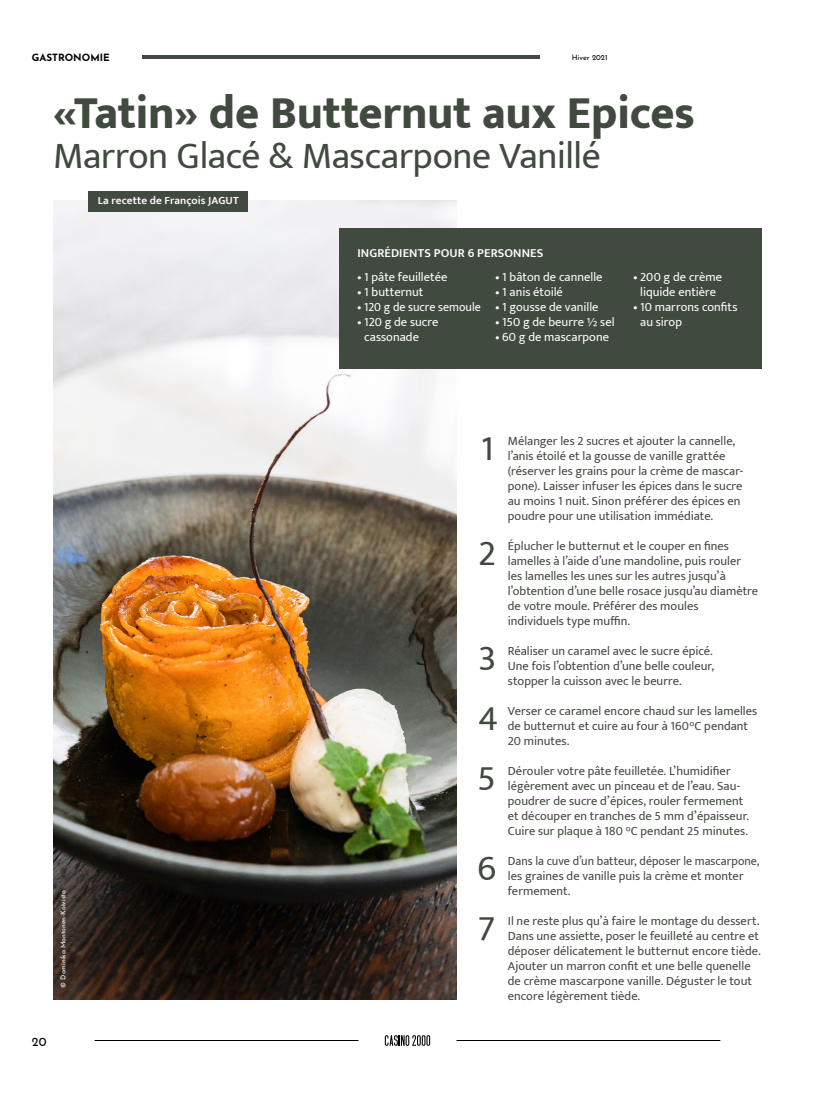
<style>
.page{position:relative;width:815px;height:1099px;background:#fff}
.page>*{position:absolute;margin:0;border:0;box-sizing:border-box;transform-origin:0 0}
.t1{font:800 46.25px "Mukta";letter-spacing:-.005em;color:#414a3f}
.t2{font:37.5px "Mukta";letter-spacing:-.01em;color:#414a3f}
.t3{font:36.25px "Mukta";color:#414a3f}
.t4{font:12.5px/15px "Mukta";letter-spacing:.005em;color:#414a3f}
.t5{font:12.5px/15px "Mukta";letter-spacing:.005em;color:#fff}
.t6{font:12.5px/15px "Mukta";letter-spacing:.005em;color:#414a3f;scale:.96 1}
.t7{font:600 12.5px "Mukta";letter-spacing:.01em;color:#fff}
.t8{font:12.5px "Mukta";letter-spacing:.005em;color:#fff;scale:.96 1}
.t9{font:12.5px "Josefin Sans";color:#000}
.t10{font:600 11.25px "Mukta";letter-spacing:.01em;color:#fff}
.t11{font:700 10px "Josefin Sans";color:#000}
.t12{font:7.5px "Josefin Sans";color:#000}
.t13{font:6.88px "Josefin Sans";color:#fff}
</style>
<div class="page">
<svg style="left:385px;top:1035px;width:45px;height:10px"></svg>
<hr style="left:456px;top:1040px;width:264px;height:1px;background:#000">
<hr style="left:95px;top:1040px;width:264px;height:1px;background:#000">
<hr style="left:142px;top:56px;width:397px;height:3px;background:#414a3f">
<img style="left:53px;top:201px;width:403px;height:798px">
<div style="left:340px;top:229px;width:422px;height:140px;background:#414a3f"></div>
<div style="left:89px;top:191px;width:159px;height:21px;background:#414a3f"></div>
<p class="t11" style="left:32px;top:48px;width:79px">GASTRONOMIE</p>
<p class="t12" style="left:572px;top:51px;width:37px">Hiver 2021</p>
<h1 class="t1" style="left:53px;top:85px;width:643px">«Tatin» de Butternut aux Epices</h1>
<h2 class="t2" style="left:53px;top:133px;width:549px">Marron Glacé &amp; Mascarpone Vanillé</h2>
<p class="t10" style="left:98px;top:194px;width:143px">La recette de François JAGUT</p>
<p class="t13" style="left:57px;top:987px;width:99px;rotate:-90deg">© Dominika Montonen-Koivisto</p>
<p class="t9" style="left:32px;top:1030px;width:16px">20</p>
<p class="t7" style="left:357px;top:245px;width:187px">INGRÉDIENTS POUR 6 PERSONNES</p>
<p class="t5" style="left:357px;top:269px;width:92px">∙ 1 pâte feuilletée</p>
<p class="t5" style="left:357px;top:284px;width:68px">∙ 1 butternut</p>
<p class="t8" style="left:357px;top:299px;width:130px">∙ 120 g de sucre semoule</p>
<p class="t5" style="left:357px;top:314px;width:83px">∙ 120 g de sucre</p>
<p class="t5" style="left:364px;top:329px;width:56px">cassonade</p>
<p class="t5" style="left:495px;top:269px;width:121px">∙ 1 bâton de cannelle<br>∙ 1 anis étoilé<br>∙ 1 gousse de vanille<br>∙ 150 g de beurre ½ sel ∙ 60 g de mascarpone</p>
<p class="t5" style="left:633px;top:269px;width:91px">∙ 200 g de crème</p>
<p class="t5" style="left:640px;top:284px;width:78px">liquide entière</p>
<p class="t5" style="left:633px;top:299px;width:106px">∙ 10 marrons confits</p>
<p class="t5" style="left:640px;top:314px;width:43px">au sirop</p>
<h3 class="t3" style="left:477px;top:426px;width:20px">1</h3>
<p class="t4" style="left:508px;top:433px;width:237px">Mélanger les 2 sucres et ajouter la cannelle, l’anis étoilé et la gousse de vanille grattée (réserver les grains pour la crème de mascar&shy;pone). Laisser infuser les épices dans le sucre au moins 1 nuit. Sinon préférer des épices en poudre pour une utilisation immédiate.</p>
<h3 class="t3" style="left:478px;top:531px;width:20px">2</h3>
<p class="t4" style="left:508px;top:538px;width:252px">Éplucher le butternut et le couper en fines lamelles à l’aide d’une mandoline, puis rouler les lamelles les unes sur les autres jusqu’à l’obtention d’une belle rosace jusqu’au diamètre de votre moule. Préférer des moules<br>individuels type muffin.</p>
<h3 class="t3" style="left:478px;top:636px;width:20px">3</h3>
<p class="t4" style="left:508px;top:643px;width:208px;text-align:justify">Réaliser un caramel avec le sucre épicé.<br>Une fois l’obtention d’une belle couleur, stopper la cuisson avec le beurre.</p>
<h3 class="t3" style="left:479px;top:696px;width:20px">4</h3>
<p class="t4" style="left:508px;top:703px;width:251px">Verser ce caramel encore chaud sur les lamelles de butternut et cuire au four à 160°C pendant<br>20 minutes.</p>
<h3 class="t3" style="left:477px;top:756px;width:20px">5</h3>
<p class="t4" style="left:508px;top:763px;width:243px">Dérouler votre pâte feuilletée. L’humidifier légèrement avec un pinceau et de l’eau. Sau&shy;poudrer de sucre d’épices, rouler fermement et découper en tranches de 5 mm d’épaisseur.<br>Cuire sur plaque à 180 °C pendant 25 minutes.</p>
<h3 class="t3" style="left:478px;top:846px;width:20px">6</h3>
<p class="t6" style="left:508px;top:853px;width:264px">Dans la cuve d’un batteur, déposer le mascarpone, les graines de vanille puis la crème et monter fermement.</p>
<h3 class="t3" style="left:477px;top:906px;width:20px">7</h3>
<p class="t4" style="left:508px;top:913px;width:254px">Il ne reste plus qu’à faire le montage du dessert.<br>Dans une assiette, poser le feuilleté au centre et déposer délicatement le butternut encore tiède.<br>Ajouter un marron confit et une belle quenelle de crème mascarpone vanille. Déguster le tout encore légèrement tiède.</p>
</div>
